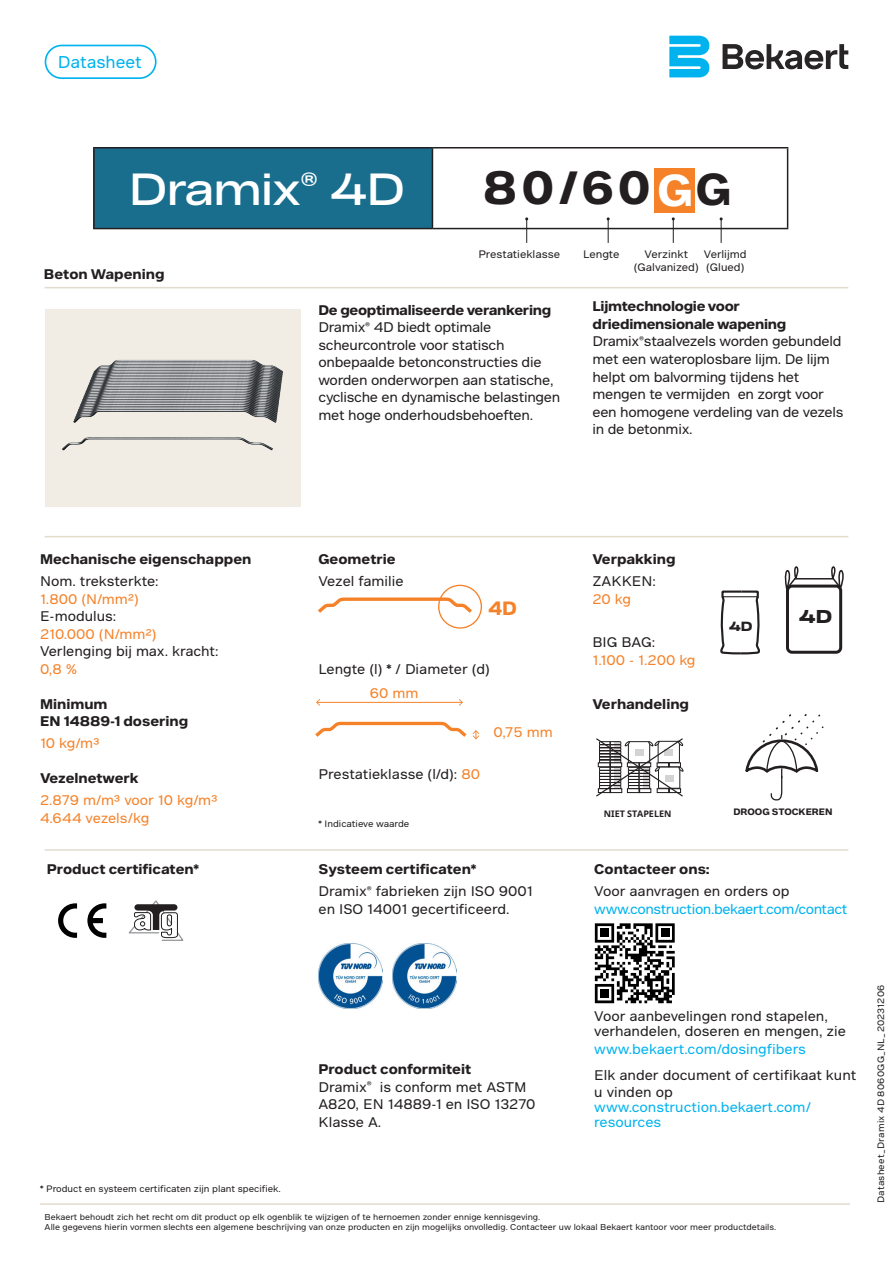
<style>
.page{position:relative;width:893px;height:1263px;background:#fff}
.page>*{position:absolute;margin:0;border:0;box-sizing:border-box;transform-origin:0 0}
.t1{font:700 45px "Bekaert Text";color:#231f20}
.MA_Productname{font:43.5px "Bekaert Headline";color:#fff}
.t2{font:700 18.6px "Bekaert Text";color:#f58229}
.t3{font:700 18px "Bekaert Headline";color:#231f20}
.MA_Benefit{font:16.5px "Bekaert Text";color:#00b3ef}
.MA_Body{font:13.5px/17.5px "Bekaert Text";letter-spacing:-.02em;color:#231f20}
.MA_Body-2{font:13.5px/17.5px "Bekaert Text";color:#231f20}
.MA_Body-3{font:700 13.5px/17.5px "Bekaert Text";color:#231f20}
.MA_Body-4{font:13.5px/17.5px "Bekaert Text";color:#f58229}
.MA_Body-5{font:13.5px/15px "Bekaert Text";color:#00b3ef}
.MA_Body-6{font:13.5px "Bekaert Text";letter-spacing:-.03em;color:#00b3ef}
.t4{font:700 12.9px "Bekaert Headline";color:#231f20}
.MA_Body-7{font:10.5px "Bekaert Text";color:#231f20}
.MA_Legal_text{font:9px "Bekaert Text";color:#231f20}
.MA_Legal_text-2{font:9px "Bekaert Text";letter-spacing:.025em;color:#231f20}
.t5{font:700 9px "Bekaert Text";color:#231f20}
.t6{font:700 9px "Noto Sans";color:#231f20}
.MA_Legal_text-3{font:8.25px/10.5px "Bekaert Text";color:#231f20}
.s1{font-size:43.2px;color:#fff}
.s2{font-size:43.2px}
.s3{font-weight:700}
.s4{color:#f58229}
.s5{color:#231f20}
</style>
<div class="page">
<div style="left:93px;top:147px;width:339px;height:82px;background:#196e8e"></div>
<hr style="left:93px;top:147px;width:339px;height:1px;background:#231f20">
<hr style="left:93px;top:148px;width:2px;height:80px;background:#231f20">
<hr style="left:432px;top:147px;width:356px;height:1px;background:#231f20">
<hr style="left:432px;top:148px;width:1px;height:80px;background:#231f20">
<hr style="left:787px;top:148px;width:1px;height:80px;background:#231f20">
<hr style="left:93px;top:228px;width:339px;height:1px;background:#231f20">
<hr style="left:432px;top:228px;width:356px;height:1px;background:#231f20">
<svg style="left:525px;top:217px;width:3px;height:26px"></svg>
<svg style="left:607px;top:217px;width:3px;height:26px"></svg>
<svg style="left:672px;top:217px;width:3px;height:26px"></svg>
<svg style="left:720px;top:217px;width:3px;height:26px"></svg>
<hr style="left:45px;top:287px;width:803px;height:1px;background:#e3dcce">
<hr style="left:45px;top:536px;width:803px;height:1px;background:#e3dcce">
<hr style="left:45px;top:849px;width:803px;height:2px;background:#e3dcce">
<hr style="left:40px;top:1203px;width:810px;height:2px;background:#e3dcce">
<hr style="left:317px;top:702px;width:145px;height:1px;background:#f58229">
<svg style="left:316px;top:699px;width:4px;height:7px"></svg>
<svg style="left:459px;top:699px;width:4px;height:7px"></svg>
<svg style="left:473px;top:730px;width:6px;height:9px"></svg>
<svg style="left:315px;top:722px;width:151px;height:15px"></svg>
<img style="left:392px;top:944px;width:64px;height:64px">
<img style="left:319px;top:944px;width:64px;height:64px">
<img style="left:45px;top:309px;width:256px;height:197px">
<div style="left:655px;top:168px;width:40px;height:44px;background:#f58229"></div>
<svg style="left:720px;top:590px;width:40px;height:65px"></svg>
<hr style="left:723px;top:596px;width:34px;height:1px;background:#231f20">
<div style="left:45px;top:45px;width:112px;height:34px;border:2px solid #00b3ef;border-radius:16px"></div>
<div style="left:786px;top:585px;width:56px;height:69px;border:3px solid #231f20;border-radius:5px"></div>
<hr style="left:795px;top:578px;width:38px;height:1px;background:#231f20">
<svg style="left:784px;top:566px;width:18px;height:24px"></svg>
<svg style="left:829px;top:566px;width:15px;height:24px"></svg>
<svg style="left:58px;top:903px;width:19px;height:35px"></svg>
<svg style="left:87px;top:903px;width:19px;height:35px"></svg>
<svg style="left:128px;top:900px;width:56px;height:41px"></svg>
<svg style="left:318px;top:597px;width:154px;height:16px"></svg>
<div style="left:438px;top:585px;width:44px;height:44px;border:1px solid #f58229;border-radius:50%"></div>
<svg style="left:745px;top:714px;width:78px;height:86px"></svg>
<svg style="left:596px;top:738px;width:88px;height:59px"></svg>
<svg style="left:595px;top:923px;width:80px;height:80px"></svg>
<div style="left:600px;top:989px;width:9px;height:9px;background:#000"></div>
<svg style="left:723px;top:44px;width:125px;height:25px"></svg>
<svg style="left:669px;top:36px;width:40px;height:41px;background:#32c2f2"></svg>
<p class="MA_Benefit" style="left:58px;top:52px;width:86px">Datasheet</p>
<p class="MA_Productname" style="left:129px;top:163px;width:277px">Dramix<sup>®</sup> 4D</p>
<p class="MA_Body-3" style="left:44px;top:266px;width:122px">Beton Wapening</p>
<p class="t1" style="left:483px;top:159px;width:250px">80/60<span class="s1">G</span><span class="s2">G</span></p>
<p class="MA_Body-7" style="left:478px;top:248px;width:83px">Prestatieklasse</p>
<p class="MA_Body-7" style="left:583px;top:248px;width:38px">Lengte</p>
<p class="MA_Body-7" style="left:645px;top:248px;width:45px">Verzinkt</p>
<p class="MA_Body-7" style="left:634px;top:260px;width:66px">(Galvanized)</p>
<p class="MA_Body-7" style="left:704px;top:248px;width:44px">Verlijmd</p>
<p class="MA_Body-7" style="left:706px;top:260px;width:40px">(Glued)</p>
<p class="MA_Body" style="left:319px;top:301px;width:243px"><span class="s3">De geoptimaliseerde verankering </span>Dramix<sup>®</sup> 4D biedt optimale scheurcontrole voor statisch onbepaalde betonconstructies die worden onderworpen aan statische, cyclische en dynamische belastingen met hoge onderhoudsbehoeften.</p>
<p class="MA_Body" style="left:592px;top:298px;width:253px"><span class="s3">Lijmtechnologie voor driedimensionale wapening<br></span>Dramix<sup>®</sup>staalvezels worden gebundeld met een wateroplosbare lijm. De lijm helpt om balvorming tijdens het mengen te vermijden en zorgt voor een homogene verdeling van de vezels in de betonmix.</p>
<p class="MA_Body-3" style="left:40px;top:551px;width:213px">Mechanische eigenschappen</p>
<p class="MA_Body-2" style="left:40px;top:572px;width:120px">Nom. treksterkte:<br><span class="s4">1.800 (N/mm²)</span></p>
<p class="MA_Body-4" style="left:40px;top:607px;width:118px"><span class="s5">E-modulus:<br></span>210.000 (N/mm²)</p>
<p class="MA_Body-2" style="left:40px;top:642px;width:180px">Verlenging bij max. kracht:<br><span class="s4">0,8 %</span></p>
<p class="MA_Body-3" style="left:40px;top:695px;width:150px">Minimum<br>EN 14889-1 dosering</p>
<p class="MA_Body-4" style="left:40px;top:734px;width:61px">10 kg/m³</p>
<p class="MA_Body-3" style="left:40px;top:770px;width:100px">Vezelnetwerk</p>
<p class="MA_Body-4" style="left:40px;top:791px;width:179px">2.879 m/m³ voor 10 kg/m³</p>
<p class="MA_Body-4" style="left:40px;top:809px;width:111px">4.644 vezels/kg</p>
<p class="MA_Body-3" style="left:47px;top:861px;width:154px">Product certificaten*</p>
<p class="MA_Body-3" style="left:319px;top:551px;width:79px">Geometrie</p>
<p class="MA_Body-2" style="left:319px;top:572px;width:86px">Vezel familie</p>
<p class="t2" style="left:488px;top:596px;width:30px">4D</p>
<p class="MA_Body-2" style="left:319px;top:660px;width:173px">Lengte (l) * / Diameter (d)</p>
<p class="MA_Body-4" style="left:370px;top:685px;width:50px">60 mm</p>
<p class="MA_Body-2" style="left:319px;top:765px;width:163px">Prestatieklasse (l/d): <span class="s4">80</span></p>
<p class="MA_Body-4" style="left:494px;top:724px;width:61px">0,75 mm</p>
<p class="MA_Legal_text" style="left:319px;top:818px;width:92px">* Indicatieve waarde</p>
<p class="MA_Body-3" style="left:319px;top:861px;width:159px">Systeem certificaten*</p>
<p class="MA_Body-2" style="left:319px;top:882px;width:216px">Dramix<sup>®</sup> fabrieken zijn ISO 9001 en ISO 14001 gecertificeerd.</p>
<p class="MA_Body-3" style="left:592px;top:551px;width:85px">Verpakking</p>
<p class="MA_Body-2" style="left:592px;top:572px;width:65px">ZAKKEN:<br><span class="s4">20 kg</span></p>
<p class="MA_Body-4" style="left:592px;top:633px;width:104px"><span class="s5">BIG BAG:<br></span>1.100 - 1.200 kg</p>
<p class="MA_Body-3" style="left:592px;top:695px;width:98px">Verhandeling</p>
<p class="t4" style="left:729px;top:618px;width:25px">4D</p>
<p class="t3" style="left:799px;top:604px;width:34px">4D</p>
<p class="t6" style="left:604px;top:807px;width:69px">NIET STAPELEN</p>
<p class="t5" style="left:733px;top:805px;width:101px">DROOG STOCKEREN</p>
<p class="MA_Body-3" style="left:594px;top:861px;width:117px">Contacteer ons:</p>
<p class="MA_Body-2" style="left:594px;top:882px;width:197px">Voor aanvragen en orders op</p>
<p class="MA_Body-6" style="left:594px;top:900px;width:255px">www.construction.bekaert.com/contact</p>
<p class="MA_Legal_text" style="left:40px;top:1183px;width:242px">* Product en systeem certificaten zijn plant specifiek.</p>
<p class="MA_Body-3" style="left:319px;top:1061px;width:154px">Product conformiteit</p>
<p class="MA_Body-2" style="left:319px;top:1078px;width:218px">Dramix<sup>®</sup> is conform met ASTM<br>A820, EN 14889-1 en ISO 13270<br>Klasse A.</p>
<p class="MA_Body-2" style="left:594px;top:1009px;width:253px;line-height:15px">Voor aanbevelingen rond stapelen, verhandelen, doseren en mengen, zie</p>
<p class="MA_Body-5" style="left:594px;top:1041px;width:213px">www.bekaert.com/dosingfibers</p>
<p class="MA_Body-2" style="left:594px;top:1066px;width:263px">Elk ander document of certifikaat kunt u vinden op</p>
<p class="MA_Body-5" style="left:594px;top:1100px;width:218px">www.construction.bekaert.com/ resources</p>
<p class="MA_Legal_text-3" style="left:45px;top:1211px;width:733px">Bekaert behoudt zich het recht om dit product op elk ogenblik te wijzigen of te hernoemen zonder ennige kennisgeving.<br>Alle gegevens hierin vormen slechts een algemene beschrijving van onze producten en zijn mogelijks onvolledig. Contacteer uw lokaal Bekaert kantoor voor meer productdetails.</p>
<p class="MA_Legal_text-2" style="left:875px;top:1203px;width:220px;rotate:-90deg">Datasheet_Dramix 4D 8060GG_NL_20231206</p>
</div>
